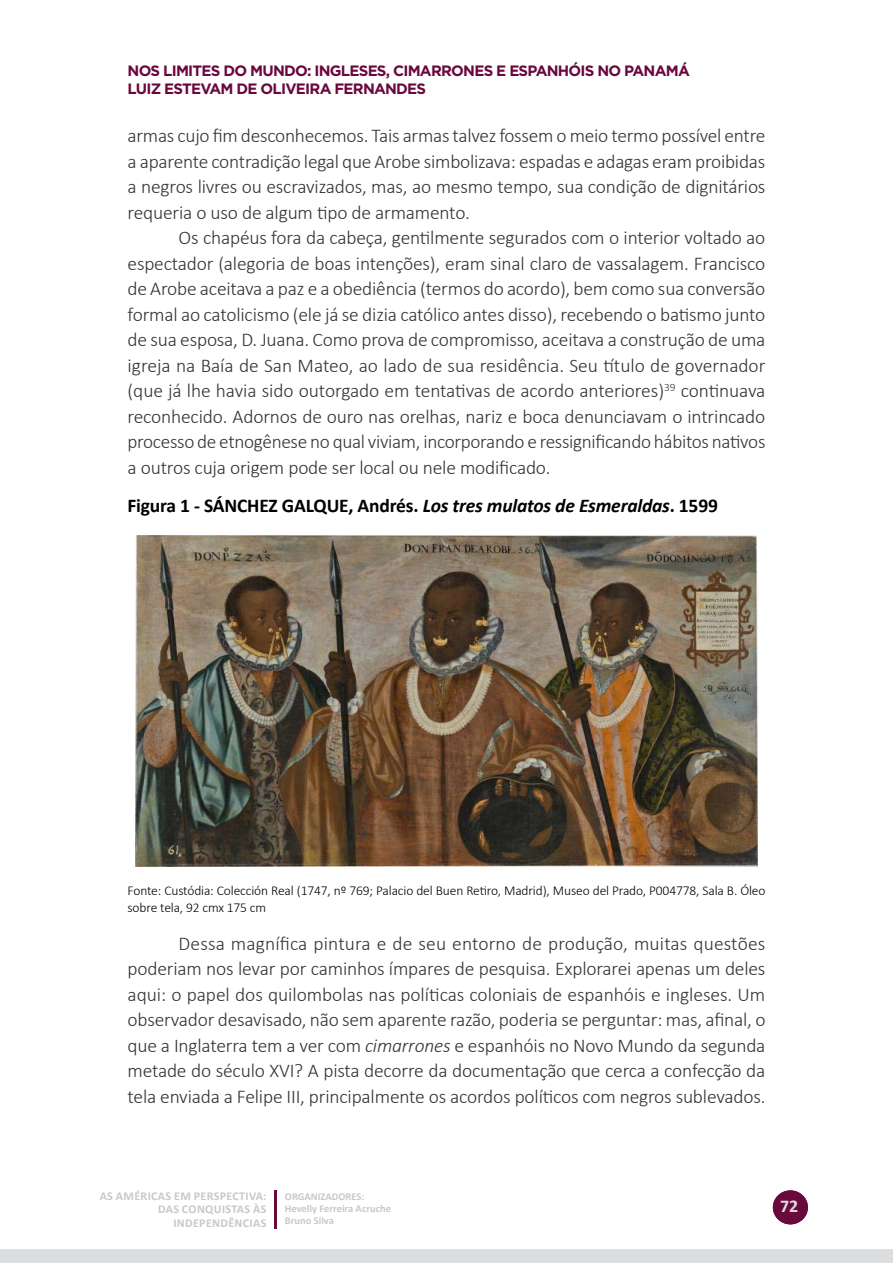
<style>
.page{position:relative;width:893px;height:1263px;background:#fff}
.page>*{position:absolute;margin:0;border:0;box-sizing:border-box;transform-origin:0 0}
.t1{font:300 19.5px/25.5px "Calibri";letter-spacing:-.01em;color:#333;text-align:justify}
.t2{font:700 19.5px "Calibri";letter-spacing:-.01em;color:#000}
.t3{font:700 18px "Calibri";color:#dcdddf}
.t4{font:700 15px/18px "Gotham";letter-spacing:-.05em;color:#6a073d}
.t5{font:300 13.5px/16.5px "Calibri";letter-spacing:-.01em;color:#000}
.t6{font:700 12px/13.5px "Calibri";letter-spacing:.03em;color:#c7c8ca;text-align:right}
.t7{font:700 10.5px/12px "Calibri";color:#c7c8ca}
.s1{font-style:italic}
</style>
<div class="page">
<hr style="left:274px;top:1190px;width:2px;height:38px;background:#6a093b">
<div style="left:773px;top:1190px;width:35px;height:34px;background:#6a093b;border-radius:50%"></div>
<div style="left:0;top:1249px;width:893px;height:14px;background:#dcdddf"></div>
<img style="left:135px;top:535px;width:623px;height:331px">
<p class="t4" style="left:128px;top:61px;width:564px">NOS LIMITES DO MUNDO: INGLESES, CIMARRONES E ESPANHÓIS NO PANAMÁ<br>LUIZ ESTEVAM DE OLIVEIRA FERNANDES</p>
<p class="t1" style="left:128px;top:123px;width:639px">armas cujo fim desconhecemos. Tais armas talvez fossem o meio termo possível entre a aparente contradição legal que Arobe simbolizava: espadas e adagas eram proibidas a negros livres ou escravizados, mas, ao mesmo tempo, sua condição de dignitários requeria o uso de algum tipo de armamento.</p>
<p class="t1" style="left:128px;top:225px;width:639px;text-indent:51px">Os chapéus fora da cabeça, gentilmente segurados com o interior voltado ao espectador (alegoria de boas intenções), eram sinal claro de vassalagem. Francisco de Arobe aceitava a paz e a obediência (termos do acordo), bem como sua conversão formal ao catolicismo (ele já se dizia católico antes disso), recebendo o batismo junto de sua esposa, D. Juana. Como prova de compromisso, aceitava a construção de uma igreja na Baía de San Mateo, ao lado de sua residência. Seu título de governador (que já lhe havia sido outorgado em tentativas de acordo anteriores)<sup>39</sup> continuava reconhecido. Adornos de ouro nas orelhas, nariz e boca denunciavam o intrincado processo de etnogênese no qual viviam, incorporando e ressignificando hábitos nativos a outros cuja origem pode ser local ou nele modificado.</p>
<p class="t2" style="left:128px;top:492px;width:592px">Figura 1 - SÁNCHEZ GALQUE, Andrés. <span class="s1">Los tres mulatos de Esmeraldas</span>. 1599</p>
<p class="t5" style="left:128px;top:882px;width:639px">Fonte: Custódia: Colección Real (1747, nº 769; Palacio del Buen Retiro, Madrid), Museo del Prado, P004778, Sala B. Óleo sobre tela, 92 cmx 175 cm</p>
<p class="t1" style="left:128px;top:930px;width:639px;text-indent:51px">Dessa magnífica pintura e de seu entorno de produção, muitas questões poderiam nos levar por caminhos ímpares de pesquisa. Explorarei apenas um deles aqui: o papel dos quilombolas nas políticas coloniais de espanhóis e ingleses. Um observador desavisado, não sem aparente razão, poderia se perguntar: mas, afinal, o que a Inglaterra tem a ver com <span class="s1">cimarrones</span> e espanhóis no Novo Mundo da segunda metade do século XVI? A pista decorre da documentação que cerca a confecção da tela enviada a Felipe III, principalmente os acordos políticos com negros sublevados.</p>
<p class="t6" style="left:100px;top:1189px;width:168px">AS AMÉRICAS EM PERSPECTIVA:<br>DAS CONQUISTAS ÀS<br>INDEPENDÊNCIAS</p>
<p class="t7" style="left:285px;top:1190px;width:108px">ORGANIZADORES:<br>Hevelly Ferreira Acruche<br>Bruno Silva</p>
<p class="t3" style="left:780px;top:1193px;width:20px">72</p>
</div>
